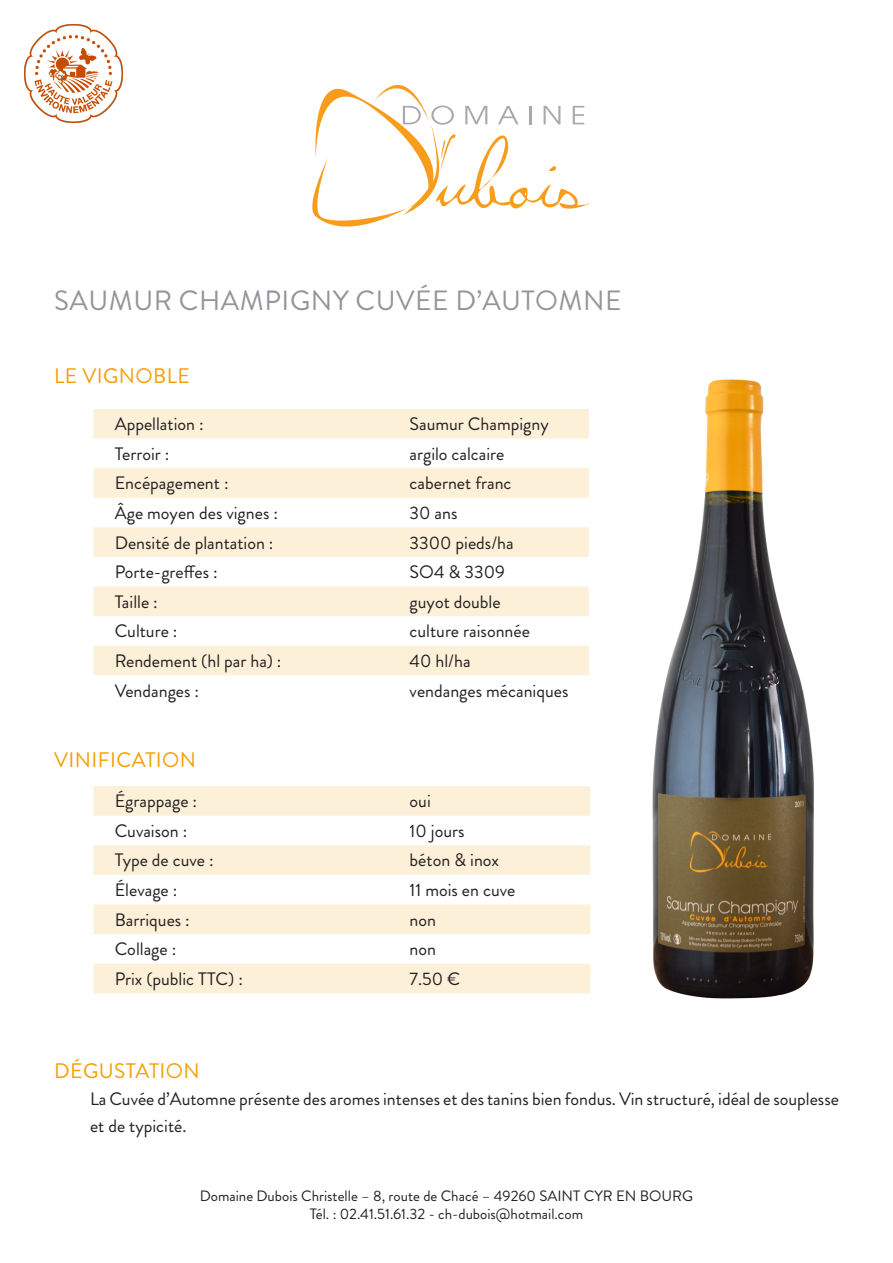
<style>
.page{position:relative;width:893px;height:1263px;background:#fff}
.page>*{position:absolute;margin:0;border:0;box-sizing:border-box;transform-origin:0 0}
.t1{font:27.75px "Brandon Grotesque";letter-spacing:.02em;color:#939598}
.t2{font:21px "Brandon Grotesque";letter-spacing:.02em;color:#f49e00}
.t3{font:18px/27px "Brandon Grotesque";color:#231f20}
.t4{font:15px/18px "Brandon Grotesque";color:#231f20;text-align:center}
</style>
<div class="page">
<svg style="left:312px;top:84px;width:277px;height:143px"></svg>
<svg style="left:94px;top:786px;width:496px;height:207px;fill:#fdf0d9"></svg>
<svg style="left:94px;top:409px;width:495px;height:266px;fill:#fdf0d9"></svg>
<img style="left:652px;top:379px;width:162px;height:620px">
<img style="left:25px;top:25px;width:98px;height:98px">
<h1 class="t1" style="left:54px;top:281px;width:569px">SAUMUR CHAMPIGNY CUVÉE D’AUTOMNE</h1>
<p class="t2" style="left:54px;top:361px;width:137px">LE VIGNOBLE</p>
<p class="t3" style="left:115px;top:411px;width:90px">Appellation :</p>
<p class="t3" style="left:410px;top:411px;width:141px">Saumur Champigny</p>
<p class="t3" style="left:115px;top:440px;width:56px">Terroir :</p>
<p class="t3" style="left:410px;top:440px;width:96px">argilo calcaire</p>
<p class="t3" style="left:115px;top:470px;width:115px">Encépagement :</p>
<p class="t3" style="left:410px;top:470px;width:103px">cabernet franc</p>
<p class="t3" style="left:115px;top:499px;width:165px">Âge moyen des vignes :</p>
<p class="t3" style="left:410px;top:499px;width:49px">30 ans</p>
<p class="t3" style="left:115px;top:529px;width:160px">Densité de plantation :</p>
<p class="t3" style="left:410px;top:529px;width:105px">3300 pieds/ha</p>
<p class="t3" style="left:115px;top:559px;width:104px">Porte-greffes :</p>
<p class="t3" style="left:410px;top:559px;width:97px">SO4 &amp; 3309</p>
<p class="t3" style="left:115px;top:588px;width:45px">Taille :</p>
<p class="t3" style="left:410px;top:588px;width:93px">guyot double</p>
<p class="t3" style="left:115px;top:618px;width:64px">Culture :</p>
<p class="t3" style="left:410px;top:618px;width:122px">culture raisonnée</p>
<p class="t3" style="left:115px;top:647px;width:168px">Rendement (hl par ha) :</p>
<p class="t3" style="left:410px;top:647px;width:62px">40 hl/ha</p>
<p class="t3" style="left:115px;top:677px;width:86px">Vendanges :</p>
<p class="t3" style="left:410px;top:677px;width:160px">vendanges mécaniques</p>
<p class="t2" style="left:54px;top:745px;width:143px">VINIFICATION</p>
<p class="t3" style="left:115px;top:788px;width:84px">Égrappage :</p>
<p class="t3" style="left:410px;top:788px;width:23px">oui</p>
<p class="t3" style="left:115px;top:817px;width:74px">Cuvaison :</p>
<p class="t3" style="left:410px;top:817px;width:56px">10 jours</p>
<p class="t3" style="left:115px;top:847px;width:100px">Type de cuve :</p>
<p class="t3" style="left:410px;top:847px;width:91px">béton &amp; inox</p>
<p class="t3" style="left:115px;top:877px;width:64px">Élevage :</p>
<p class="t3" style="left:410px;top:877px;width:107px">11 mois en cuve</p>
<p class="t3" style="left:115px;top:906px;width:77px">Barriques :</p>
<p class="t3" style="left:410px;top:906px;width:28px">non</p>
<p class="t3" style="left:115px;top:936px;width:63px">Collage :</p>
<p class="t3" style="left:410px;top:936px;width:28px">non</p>
<p class="t3" style="left:115px;top:965px;width:130px">Prix (public TTC) :</p>
<p class="t3" style="left:410px;top:965px;width:52px">7.50 €</p>
<p class="t2" style="left:54px;top:1056px;width:147px">DÉGUSTATION</p>
<p class="t3" style="left:90px;top:1085px;width:750px">La Cuvée d’Automne présente des aromes intenses et des tanins bien fondus. Vin structuré, idéal de souplesse et de typicité.</p>
<p class="t4" style="left:200px;top:1187px;width:495px">Domaine Dubois Christelle – 8, route de Chacé – 49260 SAINT CYR EN BOURG<br>Tél. : 02.41.51.61.32 - ch-dubois@hotmail.com</p>
</div>
